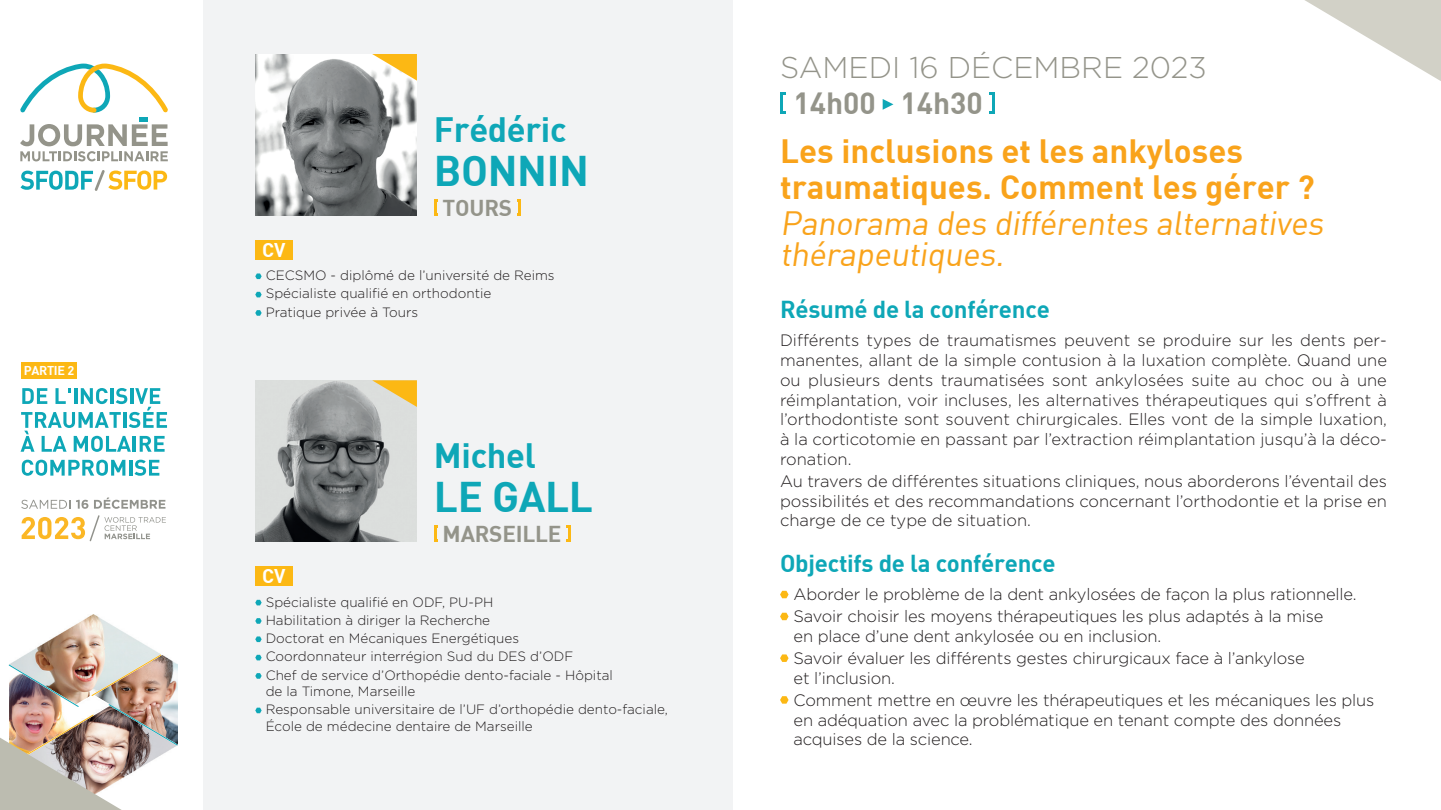
<style>
.page{position:relative;width:1441px;height:810px;background:#fff}
.page>*{position:absolute;margin:0;border:0;box-sizing:border-box;transform-origin:0 0}
.t1{font:42px "DIN Bold";letter-spacing:-.01em;color:#0ea7b7}
.t2{font:34.5px "DIN Bold";letter-spacing:-.01em;color:#0ea7b7}
.t3{font:33px/36px "DIN Bold";color:#f9a31b}
.t4{font:33px/31.5px "DIN";color:#f9a31b}
.t5{font:300 30px "Gotham";color:#94948a}
.t6{font:30px "DIN Bold";color:#94948a}
.t7{font:24px "DIN Bold";letter-spacing:-.01em;color:#0ea7b7}
.t8{font:22.5px "DIN Bold";letter-spacing:-.01em;color:#94948a}
.t9{font:19.5px "DIN Bold";color:#fff}
.t10{font:300 16.5px/19.8px "Gotham";letter-spacing:-.01em;color:#231f20}
.t11{font:300 13.5px/18.3px "Gotham";color:#231f20}
.t12{font:12.6px "DIN Bold";letter-spacing:-.025em;color:#fff}
</style>
<div class="page">
<svg style="left:1305px;top:0;width:135px;height:81px"></svg>
<img style="left:30px;top:615px;width:127px;height:37px">
<img style="left:0;top:652px;width:178px;height:158px">
<svg style="left:20px;top:64px;width:148px;height:49px"></svg>
<svg style="left:20px;top:124px;width:148px;height:37px"></svg>
<div style="left:139px;top:117px;width:8px;height:5px;background:#0ea7b7"></div>
<svg style="left:20px;top:170px;width:147px;height:21px"></svg>
<svg style="left:22px;top:515px;width:144px;height:26px"></svg>
<div style="left:22px;top:362px;width:55px;height:17px;background:#fcb814"></div>
<svg style="left:21px;top:500px;width:49px;height:9px"></svg>
<svg style="left:76px;top:500px;width:12px;height:9px"></svg>
<svg style="left:94px;top:497px;width:71px;height:12px"></svg>
<svg style="left:21px;top:388px;width:146px;height:64px"></svg>
<svg style="left:22px;top:460px;width:103px;height:16px"></svg>
<hr style="left:129px;top:460px;width:3px;height:16px;background:#0ea7b7">
<svg style="left:134px;top:460px;width:25px;height:16px"></svg>
<div style="left:203px;top:0;width:530px;height:810px;background:#f2f3f4"></div>
<svg style="left:780px;top:591px;width:8px;height:7px"></svg>
<svg style="left:780px;top:613px;width:8px;height:7px"></svg>
<svg style="left:780px;top:654px;width:8px;height:8px"></svg>
<svg style="left:780px;top:696px;width:8px;height:8px"></svg>
<hr style="left:780px;top:92px;width:2px;height:22px;background:#0ea7b7">
<svg style="left:882px;top:99px;width:11px;height:11px"></svg>
<hr style="left:991px;top:92px;width:3px;height:22px;background:#0ea7b7">
<img style="left:255px;top:380px;width:162px;height:162px">
<img style="left:255px;top:54px;width:162px;height:162px">
<svg style="left:434px;top:526px;width:4px;height:16px"></svg>
<svg style="left:566px;top:526px;width:4px;height:16px"></svg>
<svg style="left:434px;top:200px;width:4px;height:16px"></svg>
<hr style="left:518px;top:200px;width:3px;height:16px;background:#fcb814">
<div style="left:255px;top:566px;width:37px;height:20px;background:#fcb814"></div>
<svg style="left:255px;top:600px;width:6px;height:5px"></svg>
<svg style="left:255px;top:618px;width:6px;height:6px"></svg>
<svg style="left:255px;top:636px;width:6px;height:6px"></svg>
<svg style="left:255px;top:655px;width:6px;height:5px"></svg>
<svg style="left:255px;top:673px;width:6px;height:6px"></svg>
<svg style="left:255px;top:708px;width:6px;height:5px"></svg>
<div style="left:255px;top:240px;width:37px;height:20px;background:#fcb814"></div>
<svg style="left:255px;top:273px;width:6px;height:6px"></svg>
<svg style="left:255px;top:292px;width:6px;height:5px"></svg>
<svg style="left:255px;top:310px;width:6px;height:6px"></svg>
<svg style="left:372px;top:380px;width:45px;height:27px"></svg>
<svg style="left:372px;top:54px;width:45px;height:27px"></svg>
<p class="t12" style="left:24px;top:362px;width:52px">PARTIE 2</p>
<h2 class="t2" style="left:434px;top:107px;width:134px">Frédéric</h2>
<h1 class="t1" style="left:434px;top:143px;width:156px">BONNIN</h1>
<h3 class="t8" style="left:442px;top:193px;width:71px">TOURS</h3>
<p class="t9" style="left:262px;top:237px;width:25px">CV</p>
<p class="t11" style="left:266px;top:266px;width:290px">CECSMO - diplômé de l’université de Reims<br>Spécialiste qualifié en orthodontie<br>Pratique privée à Tours</p>
<h2 class="t2" style="left:434px;top:433px;width:104px">Michel</h2>
<h1 class="t1" style="left:434px;top:469px;width:161px">LE GALL</h1>
<h3 class="t8" style="left:442px;top:519px;width:120px">MARSEILLE</h3>
<p class="t9" style="left:262px;top:563px;width:25px">CV</p>
<p class="t11" style="left:266px;top:592px;width:348px">Spécialiste qualifié en ODF, PU-PH<br>Habilitation à diriger la Recherche<br>Doctorat en Mécaniques Energétiques Coordonnateur interrégion Sud du DES d’ODF<br>Chef de service d’Orthopédie dento-faciale - Hôpital</p>
<p class="t11" style="left:266px;top:682px;width:404px">de la Timone, Marseille<br>Responsable universitaire de l’UF d’orthopédie dento-faciale,</p>
<p class="t11" style="left:266px;top:716px;width:268px">École de médecine dentaire de Marseille</p>
<h3 class="t5" style="left:780px;top:48px;width:428px">SAMEDI 16 DÉCEMBRE 2023</h3>
<h3 class="t6" style="left:793px;top:84px;width:191px">14h00 14h30</h3>
<h3 class="t3" style="left:780px;top:131px;width:536px">Les inclusions et les ankyloses traumatiques. Comment les gérer ?</h3>
<h3 class="t4" style="left:780px;top:206px;width:550px">Panorama des différentes alternatives thérapeutiques.</h3>
<h3 class="t7" style="left:780px;top:293px;width:271px">Résumé de la conférence</h3>
<p class="t10" style="left:780px;top:330px;width:608px;text-align:justify">Différents types de traumatismes peuvent se produire sur les dents per&shy;manentes, allant de la simple contusion à la luxation complète. Quand une ou plusieurs dents traumatisées sont ankylosées suite au choc ou à une réimplantation, voir incluses, les alternatives thérapeutiques qui s’offrent à l’orthodontiste sont souvent chirurgicales. Elles vont de la simple luxation, à la corticotomie en passant par l’extraction réimplantation jusqu’à la déco&shy;ronation.</p>
<p class="t10" style="left:780px;top:471px;width:608px;text-align:justify">Au travers de différentes situations cliniques, nous aborderons l’éventail des possibilités et des recommandations concernant l’orthodontie et la prise en charge de ce type de situation.</p>
<h3 class="t7" style="left:780px;top:548px;width:277px">Objectifs de la conférence</h3>
<p class="t10" style="left:793px;top:583px;width:564px;line-height:21.9px">Aborder le problème de la dent ankylosées de façon la plus rationnelle.<br>Savoir choisir les moyens thérapeutiques les plus adaptés à la mise</p>
<p class="t10" style="left:793px;top:625px;width:512px;line-height:21.9px">en place d’une dent ankylosée ou en inclusion.<br>Savoir évaluer les différents gestes chirurgicaux face à l’ankylose</p>
<p class="t10" style="left:793px;top:667px;width:582px;line-height:21.9px">et l’inclusion.<br>Comment mettre en œuvre les thérapeutiques et les mécaniques les plus</p>
<p class="t10" style="left:793px;top:709px;width:549px">en adéquation avec la problématique en tenant compte des données acquises de la science.</p>
</div>
